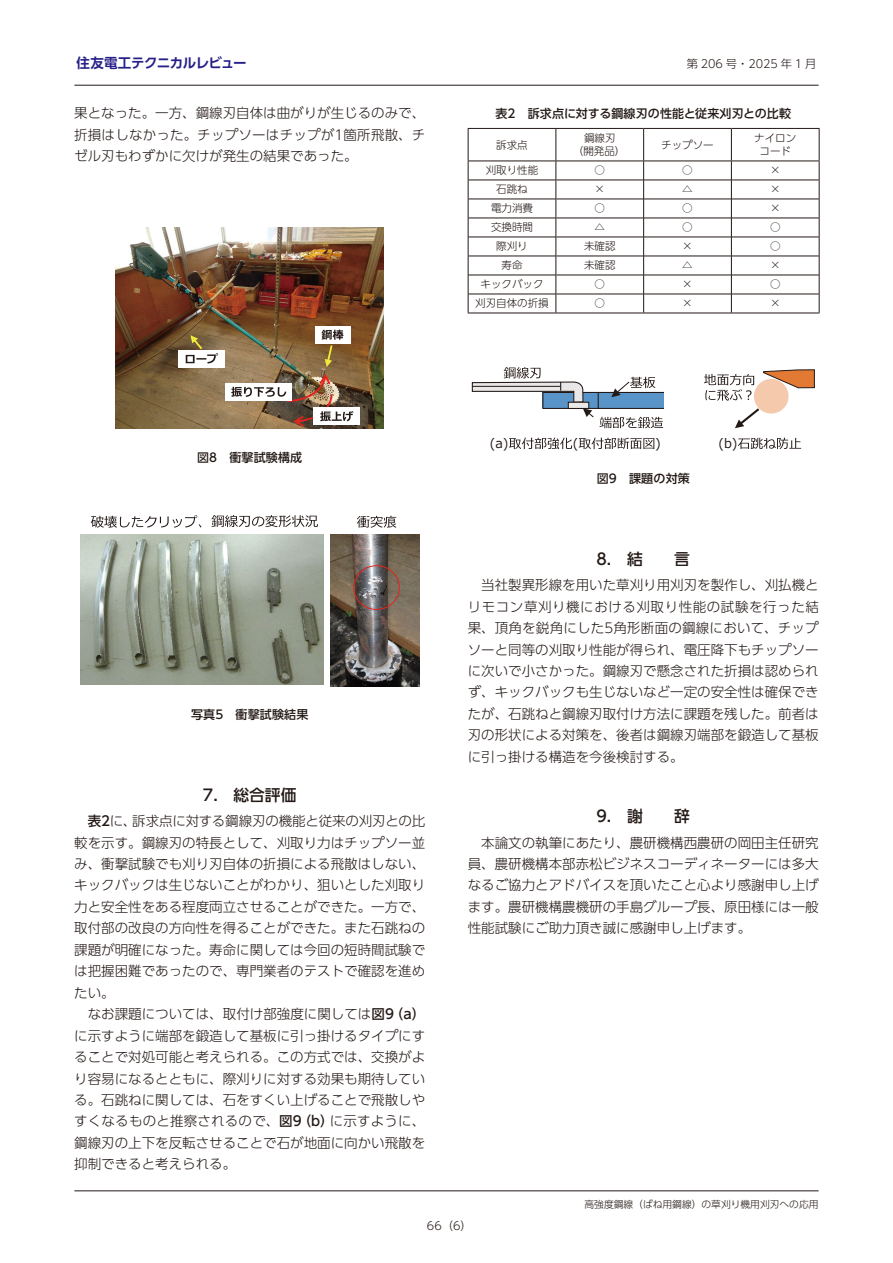
<style>
.page{position:relative;width:893px;height:1263px;background:#fff}
.page>*{position:absolute;margin:0;border:0;box-sizing:border-box;transform-origin:0 0}
.本文-章タイトル{font:500 15.75px "UD Shin Go Pro";color:#231916}
.本文-基本{font:300 13.5px/21.5px "UD Shin Go Pro";color:#231916;text-align:justify}
.t1{font:700 13.5px "UD Shin Go Pro De";letter-spacing:-.035em;color:#272088}
.t2{font:12.9px "Meiryo";color:#231916}
.キャプション{font:500 12px "UD Shin Go Pro";letter-spacing:.015em;color:#231916}
.t3{font:300 11.25px "UD Shin Go Pro";color:#231916}
.表組-基本{font:300 10.5px/13.5px "UD Shin Go Pro";color:#231916;text-align:center}
.t4{font:300 9.75px "UD Shin Go Pro";color:#231916}
.s1{font-weight:500}
</style>
<div class="page">
<hr style="left:74px;top:85px;width:745px;height:1px;background:#231916">
<hr style="left:74px;top:1190px;width:745px;height:1px;background:#231916">
<img style="left:116px;top:227px;width:268px;height:201px">
<div style="left:179px;top:350px;width:46px;height:18px;background:#fff"></div>
<div style="left:315px;top:326px;width:36px;height:18px;background:#fff"></div>
<div style="left:314px;top:407px;width:46px;height:18px;background:#fff"></div>
<div style="left:225px;top:383px;width:67px;height:18px;background:#fff"></div>
<img style="left:231px;top:330px;width:122px;height:98px">
<svg style="left:186px;top:335px;width:32px;height:28px"></svg>
<img style="left:330px;top:534px;width:89px;height:152px">
<img style="left:80px;top:535px;width:243px;height:149px">
<svg style="left:357px;top:516px;width:39px;height:12px"></svg>
<div style="left:353px;top:565px;width:47px;height:45px;border:1px solid #e7221c;border-radius:50%"></div>
<svg style="left:91px;top:515px;width:111px;height:13px"></svg>
<svg style="left:211px;top:515px;width:107px;height:12px"></svg>
<hr style="left:643px;top:129px;width:1px;height:32px;background:#231916">
<hr style="left:731px;top:129px;width:1px;height:32px;background:#231916">
<hr style="left:468px;top:180px;width:87px;height:1px;background:#231916">
<hr style="left:556px;top:180px;width:88px;height:1px;background:#231916">
<hr style="left:644px;top:180px;width:87px;height:1px;background:#231916">
<hr style="left:731px;top:180px;width:88px;height:1px;background:#231916">
<hr style="left:468px;top:199px;width:87px;height:1px;background:#231916">
<hr style="left:556px;top:199px;width:88px;height:1px;background:#231916">
<hr style="left:644px;top:199px;width:87px;height:1px;background:#231916">
<hr style="left:731px;top:199px;width:88px;height:1px;background:#231916">
<hr style="left:468px;top:218px;width:87px;height:1px;background:#231916">
<hr style="left:556px;top:218px;width:88px;height:1px;background:#231916">
<hr style="left:644px;top:218px;width:87px;height:1px;background:#231916">
<hr style="left:731px;top:218px;width:88px;height:1px;background:#231916">
<hr style="left:468px;top:237px;width:87px;height:1px;background:#231916">
<hr style="left:556px;top:237px;width:88px;height:1px;background:#231916">
<hr style="left:644px;top:237px;width:87px;height:1px;background:#231916">
<hr style="left:731px;top:237px;width:88px;height:1px;background:#231916">
<hr style="left:468px;top:256px;width:87px;height:1px;background:#231916">
<hr style="left:556px;top:256px;width:88px;height:1px;background:#231916">
<hr style="left:644px;top:256px;width:87px;height:1px;background:#231916">
<hr style="left:731px;top:256px;width:88px;height:1px;background:#231916">
<hr style="left:468px;top:275px;width:87px;height:1px;background:#231916">
<hr style="left:556px;top:275px;width:88px;height:1px;background:#231916">
<hr style="left:644px;top:275px;width:87px;height:1px;background:#231916">
<hr style="left:731px;top:275px;width:88px;height:1px;background:#231916">
<hr style="left:468px;top:294px;width:87px;height:1px;background:#231916">
<hr style="left:556px;top:294px;width:88px;height:1px;background:#231916">
<hr style="left:644px;top:294px;width:87px;height:1px;background:#231916">
<svg style="left:643px;top:162px;width:1px;height:151px"></svg>
<hr style="left:731px;top:294px;width:88px;height:1px;background:#231916">
<svg style="left:731px;top:162px;width:1px;height:151px"></svg>
<hr style="left:468px;top:128px;width:88px;height:1px;background:#231916">
<hr style="left:468px;top:129px;width:1px;height:32px;background:#231916">
<hr style="left:556px;top:128px;width:88px;height:1px;background:#231916">
<hr style="left:644px;top:128px;width:87px;height:1px;background:#231916">
<hr style="left:731px;top:128px;width:88px;height:1px;background:#231916">
<hr style="left:819px;top:129px;width:1px;height:32px;background:#231916">
<svg style="left:468px;top:162px;width:1px;height:151px"></svg>
<svg style="left:819px;top:161px;width:1px;height:152px"></svg>
<hr style="left:468px;top:313px;width:88px;height:1px;background:#231916">
<hr style="left:556px;top:313px;width:88px;height:1px;background:#231916">
<hr style="left:644px;top:313px;width:87px;height:1px;background:#231916">
<hr style="left:731px;top:313px;width:88px;height:1px;background:#231916">
<hr style="left:555px;top:129px;width:1px;height:32px;background:#231916">
<svg style="left:555px;top:162px;width:1px;height:151px"></svg>
<hr style="left:468px;top:161px;width:88px;height:1px;background:#231916">
<hr style="left:556px;top:161px;width:88px;height:1px;background:#231916">
<hr style="left:644px;top:161px;width:87px;height:1px;background:#231916">
<hr style="left:731px;top:161px;width:88px;height:1px;background:#231916">
<svg style="left:472px;top:367px;width:191px;height:61px"></svg>
<svg style="left:704px;top:369px;width:111px;height:59px"></svg>
<svg style="left:509px;top:438px;width:63px;height:11px"></svg>
<svg style="left:579px;top:438px;width:75px;height:11px"></svg>
<svg style="left:738px;top:438px;width:63px;height:11px"></svg>
<p class="t1" style="left:77px;top:52px;width:172px">住友電工テクニカルレビュー</p>
<p class="t3" style="left:687px;top:55px;width:131px">第 206 号・2025 年 1 月</p>
<p class="本文-基本" style="left:74px;top:102px;width:353px">果となった。一方、鋼線刃自体は曲がりが生じるのみで、折損はしなかった。チップソーはチップが1箇所飛散、チゼル刃もわずかに欠けが発生の結果であった。</p>
<p class="キャプション" style="left:495px;top:104px;width:297px">表2　訴求点に対する鋼線刃の性能と従来刈刃との比較</p>
<p class="表組-基本" style="left:496px;top:138px;width:33px">訴求点</p>
<p class="表組-基本" style="left:584px;top:131px;width:33px">鋼線刃</p>
<p class="表組-基本" style="left:573px;top:144px;width:54px">（開発品）</p>
<p class="表組-基本" style="left:661px;top:138px;width:54px">チップソー</p>
<p class="表組-基本" style="left:754px;top:131px;width:44px">ナイロンコード</p>
<p class="表組-基本" style="left:486px;top:163px;width:54px">刈取り性能</p>
<p class="表組-基本" style="left:594px;top:163px;width:12px">○</p>
<p class="表組-基本" style="left:682px;top:163px;width:12px">○</p>
<p class="表組-基本" style="left:770px;top:163px;width:12px">×</p>
<p class="表組-基本" style="left:496px;top:182px;width:33px">石跳ね</p>
<p class="表組-基本" style="left:594px;top:182px;width:12px">×</p>
<p class="表組-基本" style="left:682px;top:182px;width:12px">△</p>
<p class="表組-基本" style="left:770px;top:182px;width:12px">×</p>
<p class="表組-基本" style="left:491px;top:201px;width:43px">電力消費</p>
<p class="表組-基本" style="left:594px;top:201px;width:12px">○</p>
<p class="表組-基本" style="left:682px;top:201px;width:12px">○</p>
<p class="表組-基本" style="left:770px;top:201px;width:12px">×</p>
<p class="表組-基本" style="left:491px;top:220px;width:43px">交換時間</p>
<p class="表組-基本" style="left:594px;top:220px;width:12px">△</p>
<p class="表組-基本" style="left:682px;top:220px;width:12px">○</p>
<p class="表組-基本" style="left:770px;top:220px;width:12px">○</p>
<p class="表組-基本" style="left:496px;top:239px;width:33px">際刈り</p>
<p class="表組-基本" style="left:584px;top:239px;width:33px">未確認</p>
<p class="表組-基本" style="left:682px;top:239px;width:12px">×</p>
<p class="表組-基本" style="left:770px;top:239px;width:12px">○</p>
<p class="表組-基本" style="left:501px;top:258px;width:22px">寿命</p>
<p class="表組-基本" style="left:584px;top:258px;width:33px">未確認</p>
<p class="表組-基本" style="left:682px;top:258px;width:12px">△</p>
<p class="表組-基本" style="left:770px;top:258px;width:12px">×</p>
<p class="表組-基本" style="left:480px;top:277px;width:64px">キックバック</p>
<p class="表組-基本" style="left:594px;top:277px;width:12px">○</p>
<p class="表組-基本" style="left:682px;top:277px;width:12px">×</p>
<p class="表組-基本" style="left:770px;top:277px;width:12px">○</p>
<p class="表組-基本" style="left:475px;top:296px;width:75px">刈刃自体の折損</p>
<p class="表組-基本" style="left:594px;top:296px;width:12px">○</p>
<p class="表組-基本" style="left:682px;top:296px;width:12px">×</p>
<p class="表組-基本" style="left:770px;top:296px;width:12px">×</p>
<p class="キャプション" style="left:197px;top:447px;width:107px">図8　衝撃試験構成</p>
<p class="キャプション" style="left:191px;top:705px;width:119px">写真5　衝撃試験結果</p>
<p class="本文-章タイトル" style="left:203px;top:782px;width:95px">7.　総合評価</p>
<p class="本文-基本" style="left:74px;top:810px;width:353px;text-indent:14px"><span class="s1">表2</span>に、訴求点に対する鋼線刃の機能と従来の刈刃との比較を示す。鋼線刃の特長として、刈取り力はチップソー並み、衝撃試験でも刈り刃自体の折損による飛散はしない、キックバックは生じないことがわかり、狙いとした刈取り力と安全性をある程度両立させることができた。一方で、取付部の改良の方向性を得ることができた。また石跳ねの課題が明確になった。寿命に関しては今回の短時間試験では把握困難であったので、専門業者のテストで確認を進めたい。</p>
<p class="本文-基本" style="left:74px;top:1003px;width:353px;text-indent:14px">なお課題については、取付け部強度に関しては<span class="s1">図9（a）</span>に示すように端部を鍛造して基板に引っ掛けるタイプにすることで対処可能と考えられる。この方式では、交換がより容易になるとともに、際刈りに対する効果も期待している。石跳ねに関しては、石をすくい上げることで飛散しやすくなるものと推察されるので、<span class="s1">図9（b）</span>に示すように、鋼線刃の上下を反転させることで石が地面に向かい飛散を抑制できると考えられる。</p>
<p class="t2" style="left:490px;top:435px;width:20px">(a)</p>
<p class="t2" style="left:573px;top:435px;width:7px">(</p>
<p class="t2" style="left:655px;top:435px;width:7px">)</p>
<p class="t2" style="left:718px;top:435px;width:21px">(b)</p>
<p class="キャプション" style="left:597px;top:469px;width:95px">図9　課題の対策</p>
<p class="本文-章タイトル" style="left:596px;top:546px;width:95px">8.　結　　言</p>
<p class="本文-基本" style="left:468px;top:574px;width:353px;text-indent:14px">当社製異形線を用いた草刈り用刈刃を製作し、刈払機とリモコン草刈り機における刈取り性能の試験を行った結果、頂角を鋭角にした5角形断面の鋼線において、チップソーと同等の刈取り性能が得られ、電圧降下もチップソーに次いで小さかった。鋼線刃で懸念された折損は認められず、キックバックも生じないなど一定の安全性は確保できたが、石跳ねと鋼線刃取付け方法に課題を残した。前者は刃の形状による対策を、後者は鋼線刃端部を鍛造して基板に引っ掛ける構造を今後検討する。</p>
<p class="本文-章タイトル" style="left:596px;top:803px;width:95px">9.　謝　　辞</p>
<p class="本文-基本" style="left:468px;top:831px;width:353px;text-indent:14px">本論文の執筆にあたり、農研機構西農研の岡田主任研究員、農研機構本部赤松ビジネスコーディネーターには多大なるご協力とアドバイスを頂いたこと心より感謝申し上げます。農研機構農機研の手島グループ長、原田様には一般性能試験にご助力頂き誠に感謝申し上げます。</p>
<p class="t4" style="left:585px;top:1196px;width:235px">高強度鋼線（ばね用鋼線）の草刈り機用刈刃への応用</p>
<p class="t3" style="left:427px;top:1217px;width:46px">66（6）</p>
</div>
